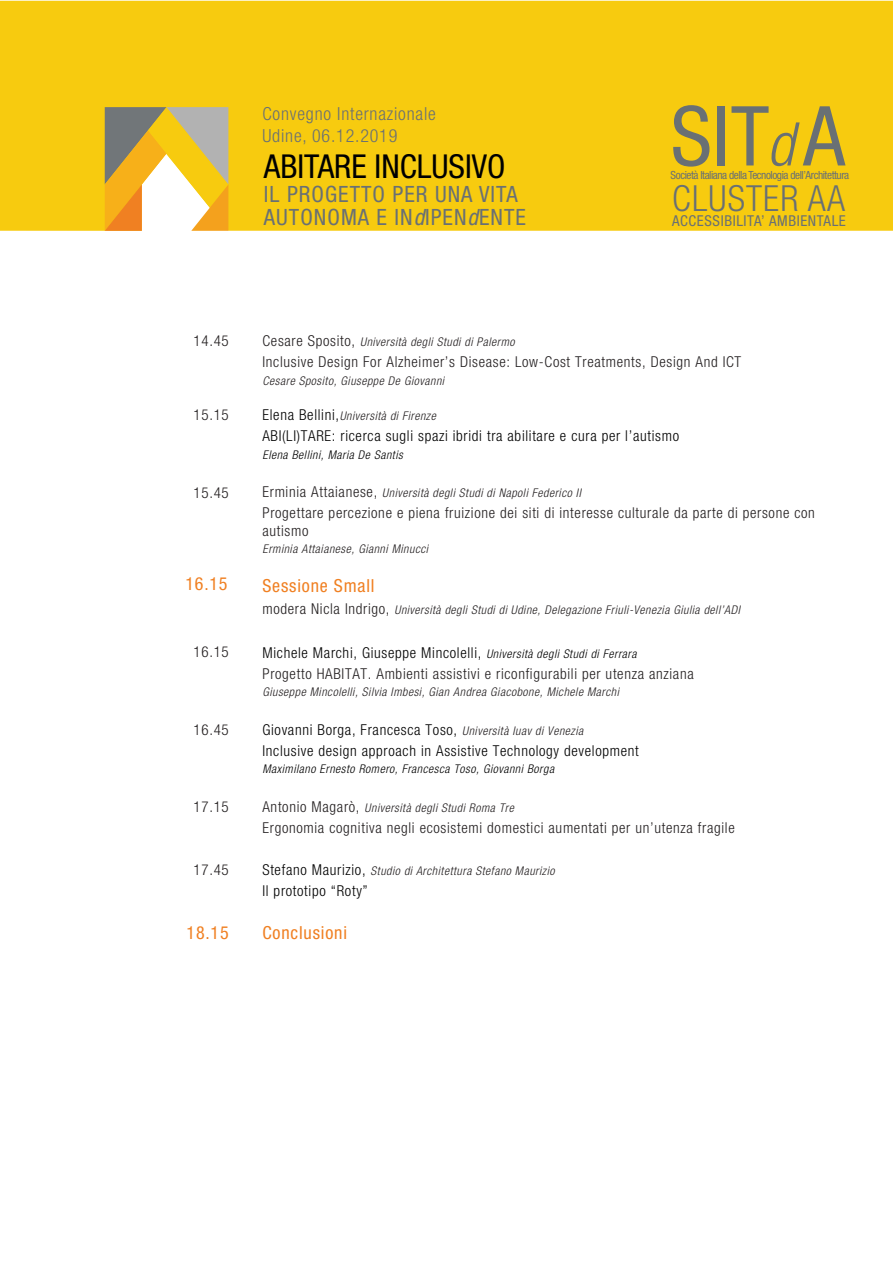
<style>
.page{position:relative;width:893px;height:1263px;background:#fff}
.page>*{position:absolute;margin:0;border:0;box-sizing:border-box;transform-origin:0 0}
.t1{font:condensed 82.8px "Helvetica Neue";color:#697074}
.t2{font:italic 300 condensed 60.3px "Helvetica Neue";color:#697074}
.t3{font:300 condensed 36px "Helvetica Neue";letter-spacing:.03em;color:#697074}
.t4{font:condensed 33px "Helvetica Neue";color:#000001}
.t5{font:condensed 22.5px/22.5px "Helvetica Neue";letter-spacing:.045em;color:#697074}
.t6{font:300 condensed 18px/21.6px "Helvetica Neue";letter-spacing:.045em;color:#697074}
.t7{font:condensed 18px "Helvetica Neue";letter-spacing:.045em;color:#f08022}
.t8{font:300 condensed 15px/18px "Helvetica Neue";letter-spacing:.045em;color:#231f20}
.t9{font:300 condensed 15px/21px "Helvetica Neue";letter-spacing:.045em;color:#000001}
.t10{font:condensed 15px "Helvetica Neue";letter-spacing:.04em;color:#697074}
.t11{font:italic 300 condensed 12px "Helvetica Neue";letter-spacing:.045em;color:#231f20}
.t12{font:italic 300 condensed 12px "Helvetica Neue";letter-spacing:.045em;color:#000001}
.t13{font:condensed 11.25px "Helvetica Neue";letter-spacing:-.04em;color:#697074}
.s1{font-style:italic}
.s2{font-style:normal;font-size:15px}
.s3{font-style:normal;font-size:15px;color:#000001}
.s4{color:#000001}
.s5{font-style:italic;font-size:12px;color:#000001}
.s6{font-style:italic;font-size:12px;color:#231f20}
</style>
<div class="page">
<div style="left:0;top:1px;width:893px;height:230px;background:#f7cb0f"></div>
<svg style="left:105px;top:107px;width:123px;height:124px"></svg>
<h3 class="t6" style="left:262px;top:103px;width:175px">Convegno Internazionale<br>Udine, 06.12.2019</h3>
<h3 class="t4" style="left:264px;top:147px;width:243px">ABITARE INCLUSIVO</h3>
<h3 class="t5" style="left:264px;top:183px;width:263px">IL PROGETTO PER UNA VITA<br>AUTONOMA E IN<span class="s1">d</span>IPEN<span class="s1">d</span>ENTE</h3>
<h1 class="t1" style="left:671px;top:88px;width:176px">SIT A</h1>
<p class="t13" style="left:671px;top:169px;width:180px">Società Italiana della Tecnologia dell’Architettura</p>
<h2 class="t2" style="left:767px;top:110px;width:28px">d</h2>
<h3 class="t3" style="left:672px;top:178px;width:174px">CLUSTER AA</h3>
<p class="t10" style="left:672px;top:212px;width:175px">ACCESSIBILITA’ AMBIENTALE</p>
<p class="t8" style="left:194px;top:332px;width:37px">14.45</p>
<p class="t8" style="left:194px;top:405px;width:37px">15.15</p>
<p class="t8" style="left:194px;top:483px;width:37px">15.45</p>
<p class="t11" style="left:262px;top:335px;width:254px"><span class="s2">Cesare Sposito,</span> Università degli Studi di Palermo</p>
<p class="t8" style="left:262px;top:353px;width:480px">Inclusive Design For Alzheimer’s Disease: Low-Cost Treatments, Design And ICT</p>
<p class="t11" style="left:262px;top:374px;width:183px">Cesare Sposito, Giuseppe De Giovanni</p>
<p class="t11" style="left:262px;top:409px;width:175px"><span class="s3">Elena Bellini,</span>Università di Firenze</p>
<p class="t9" style="left:262px;top:425px;width:418px">ABI(LI)TARE: ricerca sugli spazi ibridi tra abilitare e cura per l’autismo</p>
<p class="t12" style="left:262px;top:447px;width:142px">Elena Bellini, Maria De Santis</p>
<p class="t11" style="left:262px;top:486px;width:320px"><span class="s2">Erminia Attaianese,</span> Università degli Studi di Napoli Federico II</p>
<p class="t8" style="left:262px;top:504px;width:554px">Progettare percezione e piena fruizione dei siti di interesse culturale da parte di persone con autismo</p>
<p class="t11" style="left:262px;top:542px;width:167px">Erminia Attaianese, Gianni Minucci</p>
<h3 class="t7" style="left:185px;top:574px;width:44px">16.15</h3>
<h3 class="t7" style="left:262px;top:575px;width:114px">Sessione Small</h3>
<p class="t11" style="left:262px;top:603px;width:479px"><span class="s2">modera Nicla Indrigo,</span> Università degli Studi di Udine, Delegazione Friuli-Venezia Giulia dell’ADI</p>
<p class="t8" style="left:262px;top:642px;width:433px;line-height:21px"><span class="s4">Michele Marchi, Giuseppe Mincolelli,</span> <span class="s5">Università degli Studi di Ferrara<br></span>Progetto HABITAT. Ambienti assistivi e riconfigurabili per utenza anziana</p>
<p class="t11" style="left:262px;top:685px;width:358px">Giuseppe Mincolelli, Silvia Imbesi, Gian Andrea Giacobone, Michele Marchi</p>
<p class="t9" style="left:262px;top:719px;width:378px">Giovanni Borga, Francesca Toso, <span class="s6">Università Iuav di Venezia<br></span>Inclusive design approach in Assistive Technology development</p>
<p class="t12" style="left:262px;top:762px;width:293px">Maximilano Ernesto Romero, Francesca Toso, Giovanni Borga</p>
<p class="t11" style="left:262px;top:800px;width:253px"><span class="s2">Antonio Magarò,</span> Università degli Studi Roma Tre</p>
<p class="t8" style="left:262px;top:818px;width:474px">Ergonomia cognitiva negli ecosistemi domestici aumentati per un’utenza fragile</p>
<p class="t11" style="left:262px;top:863px;width:294px"><span class="s3">Stefano Maurizio,</span> Studio di Architettura Stefano Maurizio</p>
<p class="t9" style="left:262px;top:880px;width:107px">Il prototipo “Roty”</p>
<p class="t8" style="left:194px;top:642px;width:37px">16.15</p>
<p class="t8" style="left:194px;top:720px;width:37px">16.45</p>
<p class="t8" style="left:194px;top:798px;width:37px">17.15</p>
<p class="t8" style="left:194px;top:860px;width:37px">17.45</p>
<h3 class="t7" style="left:187px;top:923px;width:44px">18.15</h3>
<h3 class="t7" style="left:262px;top:922px;width:86px">Conclusioni</h3>
</div>
